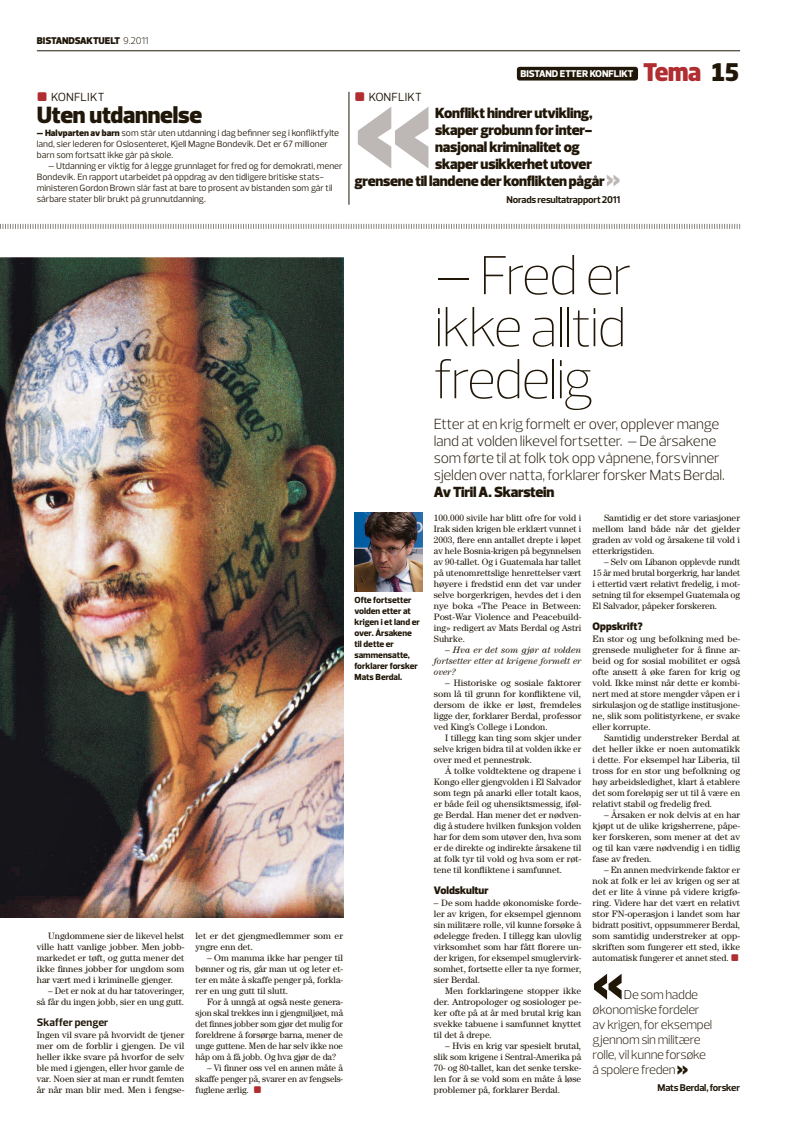
<style>
.page{position:relative;width:794px;height:1134px;background:#fff}
.page>*{position:absolute;margin:0;border:0;box-sizing:border-box;transform-origin:0 0}
.t1{font:900 157.5px "Prelo Condensed";color:#bdb7b6;scale:.86 1}
.t2{font:900 66px "Prelo Condensed";color:#211709;scale:.8 1}
.t3{font:200 56px/52px "Prelo";letter-spacing:-.045em;color:#211709;text-align:justify}
.t4{font:900 24px "Prelo";letter-spacing:-.01em;color:#211709}
.t5{font:900 24px "Neo Sans Pro";letter-spacing:-.085em;color:#b02e31}
.t6{font:300 15px/17px "Prelo";letter-spacing:-.02em;color:#211709}
.t7{font:900 15px "Prelo";letter-spacing:-.015em;color:#211709}
.t8{font:300 13px/15px "Prelo";letter-spacing:-.025em;color:#211709}
.t9{font:12px "Prelo";letter-spacing:.015em;color:#211709}
.t10{font:12px "Distro II Bats";color:#b02e31}
.t11{font:900 11px "Prelo";color:#211709}
.t12{font:700 11px "Prelo";letter-spacing:.005em;color:#211709}
.t13{font:700 10px "Prelo";letter-spacing:-.02em;color:#211709}
.t14{font:900 10px "Prelo";color:#211709}
.t15{font:800 10px "Prelo";color:#fff}
.t16{font:9.2px/11px "Century";color:#211709;text-align:justify}
.t17{font:9.2px/11px "Prelo";color:#211709}
.t18{font:italic 9.2px/11px "Century";color:#211709;text-align:justify}
.t19{font:800 9px/11px "Prelo";color:#211709}
.s1{font-weight:300}
.s2{font-family:"Distro II Bats";color:#b02e31}
.s3{font-weight:900}
.s4{color:#211709}
.s5{font-family:"Prelo Condensed";font-size:30px;color:#bdb7b6}
.s6{font-style:normal}
.s7{font-family:"Prelo Condensed";font-weight:900;font-size:24px}
</style>
<div class="page">
<svg style="left:0;top:223px;width:740px;height:6px"></svg>
<div style="left:517px;top:67px;width:121px;height:14px;background:#211709;border-radius:3px"></div>
<hr style="left:37px;top:51px;width:703px;height:1px;background:#211709">
<img style="left:0;top:258px;width:343px;height:659px">
<hr style="left:349px;top:92px;width:1px;height:113px;background:#211709">
<img style="left:354px;top:513px;width:68px;height:78px">
<p class="t14" style="left:37px;top:35px;width:113px">Bistandsaktuelt <span class="s1">9.2011</span></p>
<h3 class="t9" style="left:37px;top:89px;width:69px"><span class="s2">]</span> KONFLIKT</h3>
<h3 class="t4" style="left:37px;top:100px;width:167px">uten utdannelse</h3>
<p class="t17" style="left:37px;top:127px;width:304px"><span class="s3">– Halvparten av barn</span> som står uten utdanning i dag befinner seg i konfliktfylte land, sier lederen for Oslosenteret, Kjell Magne Bondevik. Det er 67 millioner barn som fortsatt ikke går på skole.</p>
<p class="t17" style="left:37px;top:160px;width:307px;text-indent:11px">– Utdanning er viktig for å legge grunnlaget for fred og for demokrati, mener Bondevik. En rapport utarbeidet på oppdrag av den tidligere britiske stats&shy;ministeren Gordon Brown slår fast at bare to prosent av bistanden som går til sårbare stater blir brukt på grunnutdanning.</p>
<h3 class="t10" style="left:49px;top:90px;width:8px">]</h3>
<p class="t15" style="left:520px;top:68px;width:115px">Bistand etter konflikt</p>
<h3 class="t5" style="left:643px;top:56px;width:99px">Tema <span class="s4">15</span></h3>
<h3 class="t9" style="left:354px;top:89px;width:69px"><span class="s2">]</span> KONFLIKT</h3>
<h1 class="t1" style="left:354px;top:27px;width:91px">«</h1>
<h3 class="t7" style="left:435px;top:104px;width:159px">konflikt hindrer utvikling,</h3>
<h3 class="t10" style="left:366px;top:90px;width:8px">]</h3>
<h3 class="t7" style="left:435px;top:121px;width:158px">skaper grobunn for inter-</h3>
<h3 class="t7" style="left:435px;top:138px;width:146px">nasjonal kriminalitet og</h3>
<h3 class="t7" style="left:435px;top:155px;width:158px">skaper usikkerhet utover</h3>
<h3 class="t7" style="left:354px;top:172px;width:267px">grensene til landene der konflikten pågår <span class="s5">»</span></h3>
<p class="t13" style="left:506px;top:193px;width:115px">Norads resultatrapport 2011</p>
<p class="t19" style="left:354px;top:594px;width:67px">ofte fortsetter volden etter at krigen i et land er over. Årsakene til dette er sammensatte, forklarer forsker<br>Mats Berdal.</p>
<p class="t16" style="left:37px;top:930px;width:149px;text-indent:11px">Ungdommene sier de likevel helst ville hatt vanlige jobber. Men jobb&shy;markedet er tøft, og gutta mener det ikke finnes jobber for ungdom som har vært med i kriminelle gjenger.</p>
<p class="t16" style="left:37px;top:985px;width:149px;text-align:right">– Det er nok at du har tatoveringer,<br>så får du ingen jobb, sier en ung gutt.</p>
<p class="t12" style="left:37px;top:1015px;width:73px">Skaffer penger</p>
<p class="t16" style="left:37px;top:1029px;width:149px">Ingen vil svare på hvorvidt de tjener mer om de forblir i gjengen. De vil heller ikke svare på hvorfor de selv ble med i gjengen, eller hvor gamle de var. Noen sier at man er rundt femten år når man blir med. Men i fengse-</p>
<p class="t16" style="left:196px;top:930px;width:149px">let er det gjengmedlemmer som er yngre enn det.</p>
<p class="t16" style="left:196px;top:952px;width:149px;text-indent:11px">– Om mamma ikke har penger til bønner og ris, går man ut og leter et&shy;ter en måte å skaffe penger på, forkla&shy;rer en ung gutt til slutt.</p>
<p class="t16" style="left:196px;top:996px;width:149px;text-indent:11px">For å unngå at også neste genera&shy;sjon skal trekkes inn i gjengmiljøet, må det finnes jobber som gjør det mulig for foreldrene å forsørge barna, mener de unge guttene. Men de har selv ikke noe håp om å få jobb. Og hva gjør de da?</p>
<p class="t16" style="left:196px;top:1062px;width:149px;text-indent:11px">– Vi finner oss vel en annen måte å skaffe penger på, svarer en av fengsels&shy;fuglene ærlig.<span class="s2">]]</span></p>
<h3 class="t3" style="left:434px;top:250px;width:200px">– Fred er ikke alltid fredelig</h3>
<h3 class="t6" style="left:434px;top:415px;width:293px">Etter at en krig formelt er over, opplever mange land at volden likevel fortsetter. – De årsakene som førte til at folk tok opp våpnene, forsvinner sjelden over natta, forklarer forsker Mats Berdal.</h3>
<h3 class="t7" style="left:434px;top:483px;width:122px">av tiril a. skarstein</h3>
<p class="t16" style="left:434px;top:512px;width:149px">100.000 sivile har blitt ofre for vold i Irak siden krigen ble erklært vunnet i 2003, flere enn antallet drepte i løpet av hele Bosnia-krigen på begynnelsen av 90-tallet. Og i Guatemala har tallet på utenomrettslige henrettelser vært høyere i fredstid enn det var under selve borgerkrigen, hevdes det i den nye boka «The Peace in Between:<br>Post-War Violence and Peacebuild&shy;ing» redigert av Mats Berdal og Astri Suhrke.</p>
<p class="t18" style="left:434px;top:644px;width:149px;text-indent:11px"><span class="s6">–</span> Hva er det som gjør at volden fortsetter etter at krigene formelt er over?</p>
<p class="t16" style="left:434px;top:677px;width:149px;text-indent:11px">– Historiske og sosiale faktorer som lå til grunn for konfliktene vil, dersom de ikke er løst, fremdeles ligge der, forklarer Berdal, professor ved King’s College i London.</p>
<p class="t16" style="left:434px;top:732px;width:149px;text-indent:11px">I tillegg kan ting som skjer under selve krigen bidra til at volden ikke er over med et pennestrøk.</p>
<p class="t16" style="left:434px;top:765px;width:149px;text-indent:11px">Å tolke voldtektene og drapene i Kongo eller gjengvolden i El Salvador som tegn på anarki eller totalt kaos, er både feil og uhensiktsmessig, iføl&shy;ge Berdal. Han mener det er nødven&shy;dig å studere hvilken funksjon volden har for dem som utøver den, hva som er de direkte og indirekte årsakene til at folk tyr til vold og hva som er røt&shy;tene til konfliktene i samfunnet.</p>
<p class="t11" style="left:434px;top:883px;width:56px">Voldskultur</p>
<p class="t16" style="left:434px;top:897px;width:149px">– De som hadde økonomiske forde&shy;ler av krigen, for eksempel gjennom sin militære rolle, vil kunne forsøke å ødelegge freden. I tillegg kan ulovlig virksomhet som har fått florere un&shy;der krigen, for eksempel smuglervirk&shy;somhet, fortsette eller ta nye former, sier Berdal.</p>
<p class="t16" style="left:434px;top:985px;width:149px;text-indent:11px">Men forklaringene stopper ikke der. Antropologer og sosiologer pe&shy;ker ofte på at år med brutal krig kan svekke tabuene i samfunnet knyttet til det å drepe.</p>
<p class="t16" style="left:434px;top:1040px;width:149px;text-indent:11px">– Hvis en krig var spesielt brutal, slik som krigene i Sentral-Amerika på 70- og 80-tallet, kan det senke terske&shy;len for å se vold som en måte å løse problemer på, forklarer Berdal.</p>
<p class="t16" style="left:592px;top:512px;width:149px;text-indent:11px">Samtidig er det store variasjoner mellom land både når det gjelder graden av vold og årsakene til vold i etterkrigstiden.</p>
<p class="t16" style="left:592px;top:556px;width:149px;text-indent:11px">– Selv om Libanon opplevde rundt 15 år med brutal borgerkrig, har landet i ettertid vært relativt fredelig, i mot&shy;setning til for eksempel Guatemala og El Salvador, påpeker forskeren.</p>
<p class="t11" style="left:592px;top:619px;width:52px">Oppskrift?</p>
<p class="t16" style="left:592px;top:633px;width:149px">En stor og ung befolkning med be&shy;grensede muligheter for å finne ar&shy;beid og for sosial mobilitet er også ofte ansett å øke faren for krig og vold. Ikke minst når dette er kombi&shy;nert med at store mengder våpen er i sirkulasjon og de statlige institusjone&shy;ne, slik som politistyrkene, er svake eller korrupte.</p>
<p class="t16" style="left:592px;top:732px;width:149px;text-indent:11px">Samtidig understreker Berdal at det heller ikke er noen automatikk i dette. For eksempel har Liberia, til tross for en stor ung befolkning og høy arbeidsledighet, klart å etablere det som foreløpig ser ut til å være en relativt stabil og fredelig fred.</p>
<p class="t16" style="left:592px;top:809px;width:149px;text-indent:11px">– Årsaken er nok delvis at en har kjøpt ut de ulike krigsherrene, påpe&shy;ker forskeren, som mener at det av og til kan være nødvendig i en tidlig fase av freden.</p>
<p class="t16" style="left:592px;top:864px;width:149px;text-indent:11px">– En annen medvirkende faktor er nok at folk er lei av krigen og ser at det er lite å vinne på videre krigfø&shy;ring. Videre har det vært en relativt stor FN-operasjon i landet som har bidratt positivt, oppsummerer Berdal, som samtidig understreker at opp&shy;skriften som fungerer ett sted, ikke automatisk fungerer et annet sted. <span class="s2">]</span></p>
<h2 class="t2" style="left:592px;top:940px;width:39px">«</h2>
<h3 class="t8" style="left:592px;top:987px;width:121px;text-indent:31px">De som hadde økonomiske fordeler av krigen, for eksempel gjennom sin militære rolle, vil kunne forsøke å spolere freden <span class="s7">»</span></h3>
<p class="t13" style="left:657px;top:1081px;width:84px">Mats Berdal, forsker</p>
</div>
